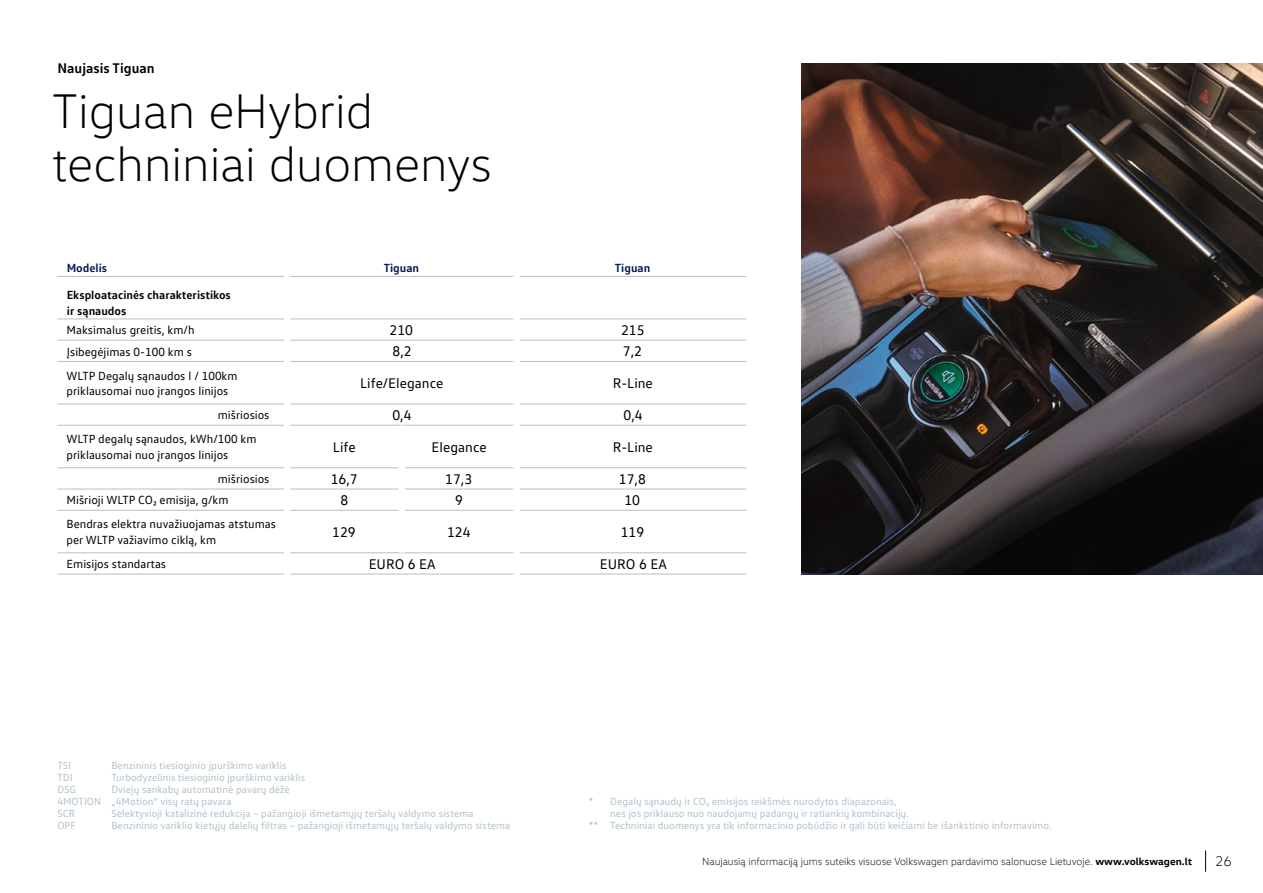
<style>
.page{position:relative;width:1263px;height:893px;background:#fff}
.page>*{position:absolute;margin:0;border:0;box-sizing:border-box;transform-origin:0 0}
.Virsraksts_L{font:300 49.5px/53.1px "VW Head";color:#000}
.pamats_5mm{font:14.25px "VW Text";color:#000}
.t1{font:700 14.25px "VW Text";color:#000}
.t2{font:300 14.25px "VW Head";color:#000}
.pamats_5mm-2{font:12px/15.6px "VW Text";color:#000}
.pamats_5mm-3{font:700 12px/15.6px "VW Text";color:#000}
.t3{font:700 12px "VW Text";color:#001850}
.t4{font:10.5px/12px "VW Text";color:#b4c1c7}
.t5{font:300 10.5px "VW Head";color:#000}
.s1{font-weight:700}
</style>
<div class="page">
<hr style="left:57px;top:276px;width:227px;height:1px;background:#b4c1c7">
<hr style="left:290px;top:276px;width:112px;height:1px;background:#b4c1c7">
<hr style="left:402px;top:276px;width:112px;height:1px;background:#b4c1c7">
<hr style="left:520px;top:276px;width:226px;height:1px;background:#b4c1c7">
<hr style="left:57px;top:319px;width:227px;height:1px;background:#b4c1c7">
<hr style="left:290px;top:319px;width:112px;height:1px;background:#b4c1c7">
<hr style="left:402px;top:319px;width:112px;height:1px;background:#b4c1c7">
<hr style="left:520px;top:319px;width:226px;height:1px;background:#b4c1c7">
<hr style="left:57px;top:340px;width:227px;height:1px;background:#b4c1c7">
<hr style="left:290px;top:340px;width:112px;height:1px;background:#b4c1c7">
<hr style="left:402px;top:340px;width:112px;height:1px;background:#b4c1c7">
<hr style="left:520px;top:340px;width:226px;height:1px;background:#b4c1c7">
<hr style="left:57px;top:361px;width:227px;height:1px;background:#b4c1c7">
<hr style="left:290px;top:361px;width:112px;height:1px;background:#b4c1c7">
<hr style="left:402px;top:361px;width:112px;height:1px;background:#b4c1c7">
<hr style="left:520px;top:361px;width:226px;height:1px;background:#b4c1c7">
<hr style="left:57px;top:404px;width:227px;height:1px;background:#b4c1c7">
<hr style="left:290px;top:404px;width:112px;height:1px;background:#b4c1c7">
<hr style="left:402px;top:404px;width:112px;height:1px;background:#b4c1c7">
<hr style="left:520px;top:404px;width:226px;height:1px;background:#b4c1c7">
<hr style="left:57px;top:425px;width:227px;height:1px;background:#b4c1c7">
<hr style="left:290px;top:425px;width:112px;height:1px;background:#b4c1c7">
<hr style="left:402px;top:425px;width:112px;height:1px;background:#b4c1c7">
<hr style="left:520px;top:425px;width:226px;height:1px;background:#b4c1c7">
<hr style="left:57px;top:467px;width:227px;height:1px;background:#b4c1c7">
<hr style="left:290px;top:467px;width:109px;height:1px;background:#b4c1c7">
<hr style="left:405px;top:467px;width:109px;height:1px;background:#b4c1c7">
<hr style="left:520px;top:467px;width:226px;height:1px;background:#b4c1c7">
<hr style="left:57px;top:489px;width:227px;height:1px;background:#b4c1c7">
<hr style="left:290px;top:489px;width:109px;height:1px;background:#b4c1c7">
<hr style="left:405px;top:489px;width:109px;height:1px;background:#b4c1c7">
<hr style="left:520px;top:489px;width:226px;height:1px;background:#b4c1c7">
<hr style="left:57px;top:510px;width:227px;height:1px;background:#b4c1c7">
<hr style="left:290px;top:510px;width:109px;height:1px;background:#b4c1c7">
<hr style="left:405px;top:510px;width:109px;height:1px;background:#b4c1c7">
<hr style="left:520px;top:510px;width:226px;height:1px;background:#b4c1c7">
<hr style="left:57px;top:552px;width:227px;height:1px;background:#b4c1c7">
<hr style="left:290px;top:552px;width:112px;height:1px;background:#b4c1c7">
<hr style="left:402px;top:552px;width:112px;height:1px;background:#b4c1c7">
<hr style="left:520px;top:552px;width:226px;height:1px;background:#b4c1c7">
<hr style="left:57px;top:574px;width:227px;height:1px;background:#b4c1c7">
<hr style="left:290px;top:574px;width:112px;height:1px;background:#b4c1c7">
<hr style="left:402px;top:574px;width:112px;height:1px;background:#b4c1c7">
<hr style="left:520px;top:574px;width:226px;height:1px;background:#b4c1c7">
<div style="left:399px;top:425px;width:6px;height:43px;background:#fff"></div>
<img style="left:801px;top:64px;width:462px;height:510px">
<svg style="left:1205px;top:850px;width:1px;height:22px"></svg>
<h2 class="t1" style="left:57px;top:59px;width:99px">Naujasis Tiguan</h2>
<p class="Virsraksts_L" style="left:52px;top:84px;width:441px">Tiguan eHybrid techniniai duomenys</p>
<p class="t3" style="left:67px;top:260px;width:42px">Modelis</p>
<p class="t3" style="left:384px;top:260px;width:37px">Tiguan</p>
<p class="t3" style="left:615px;top:260px;width:37px">Tiguan</p>
<p class="pamats_5mm-3" style="left:67px;top:287px;width:166px">Eksploatacinės charakteristikos ir sąnaudos</p>
<p class="pamats_5mm-2" style="left:67px;top:322px;width:130px">Maksimalus greitis, km/h</p>
<p class="pamats_5mm" style="left:390px;top:321px;width:25px">210</p>
<p class="pamats_5mm" style="left:621px;top:321px;width:25px">215</p>
<p class="pamats_5mm-2" style="left:67px;top:343px;width:127px">Įsibegėjimas 0-100 km s</p>
<p class="pamats_5mm" style="left:392px;top:343px;width:21px">8,2</p>
<p class="pamats_5mm" style="left:623px;top:343px;width:21px">7,2</p>
<p class="pamats_5mm-2" style="left:66px;top:367px;width:173px">WLTP Degalų sąnaudos l / 100km priklausomai nuo įrangos linijos</p>
<p class="pamats_5mm" style="left:360px;top:375px;width:85px">Life/Elegance</p>
<p class="pamats_5mm" style="left:613px;top:375px;width:42px">R-Line</p>
<p class="pamats_5mm-2" style="left:218px;top:407px;width:53px">mišriosios</p>
<p class="pamats_5mm" style="left:392px;top:406px;width:21px">0,4</p>
<p class="pamats_5mm" style="left:624px;top:406px;width:21px">0,4</p>
<p class="pamats_5mm-2" style="left:66px;top:431px;width:191px">WLTP degalų sąnaudos, kWh/100 km priklausomai nuo įrangos linijos</p>
<p class="pamats_5mm" style="left:333px;top:438px;width:24px">Life</p>
<p class="pamats_5mm" style="left:432px;top:438px;width:57px">Elegance</p>
<p class="pamats_5mm" style="left:613px;top:438px;width:42px">R-Line</p>
<p class="pamats_5mm-2" style="left:218px;top:471px;width:53px">mišriosios</p>
<p class="pamats_5mm" style="left:331px;top:470px;width:28px">16,7</p>
<p class="pamats_5mm" style="left:445px;top:470px;width:28px">17,3</p>
<p class="pamats_5mm" style="left:619px;top:470px;width:28px">17,8</p>
<p class="pamats_5mm-2" style="left:67px;top:492px;width:163px">Mišrioji WLTP CO₂ emisija, g/km</p>
<p class="pamats_5mm" style="left:340px;top:492px;width:9px">8</p>
<p class="pamats_5mm" style="left:455px;top:492px;width:9px">9</p>
<p class="pamats_5mm" style="left:624px;top:492px;width:17px">10</p>
<p class="pamats_5mm-2" style="left:67px;top:516px;width:211px">Bendras elektra nuvažiuojamas atstumas per WLTP važiavimo ciklą, km</p>
<p class="pamats_5mm" style="left:332px;top:523px;width:25px">129</p>
<p class="pamats_5mm" style="left:447px;top:523px;width:25px">124</p>
<p class="pamats_5mm" style="left:621px;top:523px;width:25px">119</p>
<p class="pamats_5mm-2" style="left:67px;top:556px;width:101px">Emisijos standartas</p>
<p class="pamats_5mm" style="left:369px;top:555px;width:69px">EURO 6 EA</p>
<p class="pamats_5mm" style="left:600px;top:555px;width:69px">EURO 6 EA</p>
<p class="t4" style="left:57px;top:759px;width:15px">TSI</p>
<p class="t4" style="left:111px;top:759px;width:177px">Benzininis tiesioginio įpurškimo variklis</p>
<p class="t4" style="left:57px;top:771px;width:17px">TDI</p>
<p class="t4" style="left:111px;top:771px;width:195px">Turbodyzelinis tiesioginio įpurškimo variklis</p>
<p class="t4" style="left:57px;top:783px;width:20px">DSG</p>
<p class="t4" style="left:111px;top:783px;width:180px">Dviejų sankabų automatinė pavarų dėžė</p>
<p class="t4" style="left:57px;top:795px;width:176px">4MOTION „4Motion“ visų ratų pavara</p>
<p class="t4" style="left:57px;top:807px;width:19px">SCR</p>
<p class="t4" style="left:111px;top:807px;width:364px">Selektyvioji katalizinė redukcija – pažangioji išmetamųjų teršalų valdymo sistema</p>
<p class="t4" style="left:57px;top:819px;width:20px">OPF</p>
<p class="t4" style="left:111px;top:819px;width:400px">Benzininio variklio kietųjų dalelių filtras – pažangioji išmetamųjų teršalų valdymo sistema</p>
<p class="t4" style="left:610px;top:795px;width:300px;text-indent:-21px">* Degalų sąnaudų ir CO₂ emisijos reikšmės nurodytos diapazonais, nes jos priklauso nuo naudojamų padangų ir ratlankių kombinacijų.</p>
<p class="t4" style="left:589px;top:819px;width:464px">** Techniniai duomenys yra tik informacinio pobūdžio ir gali būti keičiami be išankstinio informavimo.</p>
<p class="t5" style="left:702px;top:855px;width:491px">Naujausią informaciją jums suteiks visuose Volkswagen pardavimo salonuose Lietuvoje. <span class="s1">www.volkswagen.lt</span></p>
<h2 class="t2" style="left:1215px;top:853px;width:18px">26</h2>
</div>
